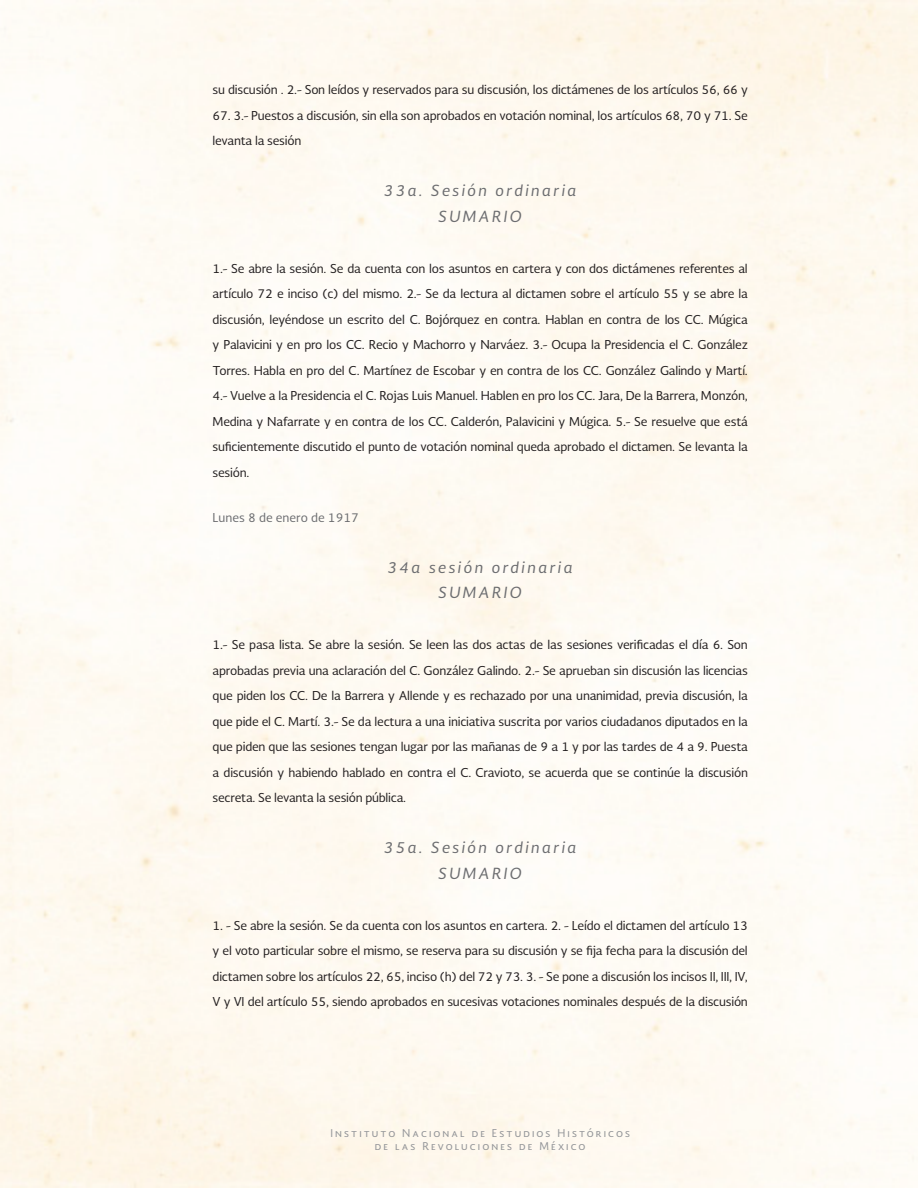
<style>
.page{position:relative;width:918px;height:1188px;background:#fff}
.page>*{position:absolute;margin:0;border:0;box-sizing:border-box;transform-origin:0 0}
.cargo{font:italic 15px "Soberana Sans";letter-spacing:.15em;color:#6c6d70}
.CUERPO{font:12px/25.5px "Soberana Sans";letter-spacing:-.02em;color:#231f20;text-align:justify}
.fechA{font:12px "Soberana Sans";color:#6c6d70}
.t1{font:10.5px/13.5px "Soberana Sans";letter-spacing:.2em;color:#939598;text-align:center}
</style>
<div class="page">
<p class="CUERPO" style="left:213px;top:77px;width:537px">su discusión . 2.- Son leídos y reservados para su discusión, los dictámenes de los artículos 56, 66 y</p>
<p class="CUERPO" style="left:213px;top:102px;width:537px">67. 3.- Puestos a discusión, sin ella son aprobados en votación nominal, los artículos 68, 70 y 71. Se levanta la sesión</p>
<p class="cargo" style="left:384px;top:181px;width:194px">33a. Sesión ordinaria</p>
<p class="cargo" style="left:439px;top:206px;width:85px">SUMARIO</p>
<p class="CUERPO" style="left:213px;top:255px;width:537px">1.- Se abre la sesión. Se da cuenta con los asuntos en cartera y con dos dictámenes referentes al artículo 72 e inciso (c) del mismo. 2.- Se da lectura al dictamen sobre el artículo 55 y se abre la discusión, leyéndose un escrito del C. Bojórquez en contra. Hablan en contra de los CC. Múgica y Palavicini y en pro los CC. Recio y Machorro y Narváez. 3.- Ocupa la Presidencia el C. González Torres. Habla en pro del C. Martínez de Escobar y en contra de los CC. González Galindo y Martí.<br>4.- Vuelve a la Presidencia el C. Rojas Luis Manuel. Hablen en pro los CC. Jara, De la Barrera, Monzón, Medina y Nafarrate y en contra de los CC. Calderón, Palavicini y Múgica. 5.- Se resuelve que está suficientemente discutido el punto de votación nominal queda aprobado el dictamen. Se levanta la sesión.</p>
<p class="fechA" style="left:213px;top:509px;width:148px">Lunes 8 de enero de 1917</p>
<p class="cargo" style="left:388px;top:557px;width:187px">34a sesión ordinaria</p>
<p class="cargo" style="left:439px;top:583px;width:85px">SUMARIO</p>
<p class="CUERPO" style="left:213px;top:632px;width:537px">1.- Se pasa lista. Se abre la sesión. Se leen las dos actas de las sesiones verificadas el día 6. Son aprobadas previa una aclaración del C. González Galindo. 2.- Se aprueban sin discusión las licencias que piden los CC. De la Barrera y Allende y es rechazado por una unanimidad, previa discusión, la que pide el C. Martí. 3.- Se da lectura a una iniciativa suscrita por varios ciudadanos diputados en la que piden que las sesiones tengan lugar por las mañanas de 9 a 1 y por las tardes de 4 a 9. Puesta a discusión y habiendo hablado en contra el C. Cravioto, se acuerda que se continúe la discusión secreta. Se levanta la sesión pública.</p>
<p class="cargo" style="left:384px;top:838px;width:194px">35a. Sesión ordinaria</p>
<p class="cargo" style="left:439px;top:863px;width:85px">SUMARIO</p>
<p class="CUERPO" style="left:213px;top:912px;width:537px">1. - Se abre la sesión. Se da cuenta con los asuntos en cartera. 2. - Leído el dictamen del artículo 13 y el voto particular sobre el mismo, se reserva para su discusión y se fija fecha para la discusión del dictamen sobre los artículos 22, 65, inciso (h) del 72 y 73. 3. - Se pone a discusión los incisos II, III, IV, V y VI del artículo 55, siendo aprobados en sucesivas votaciones nominales después de la discusión</p>
<p class="t1" style="left:330px;top:1126px;width:301px">Instituto Nacional de Estudios Históricos de las Revoluciones de México</p>
</div>
